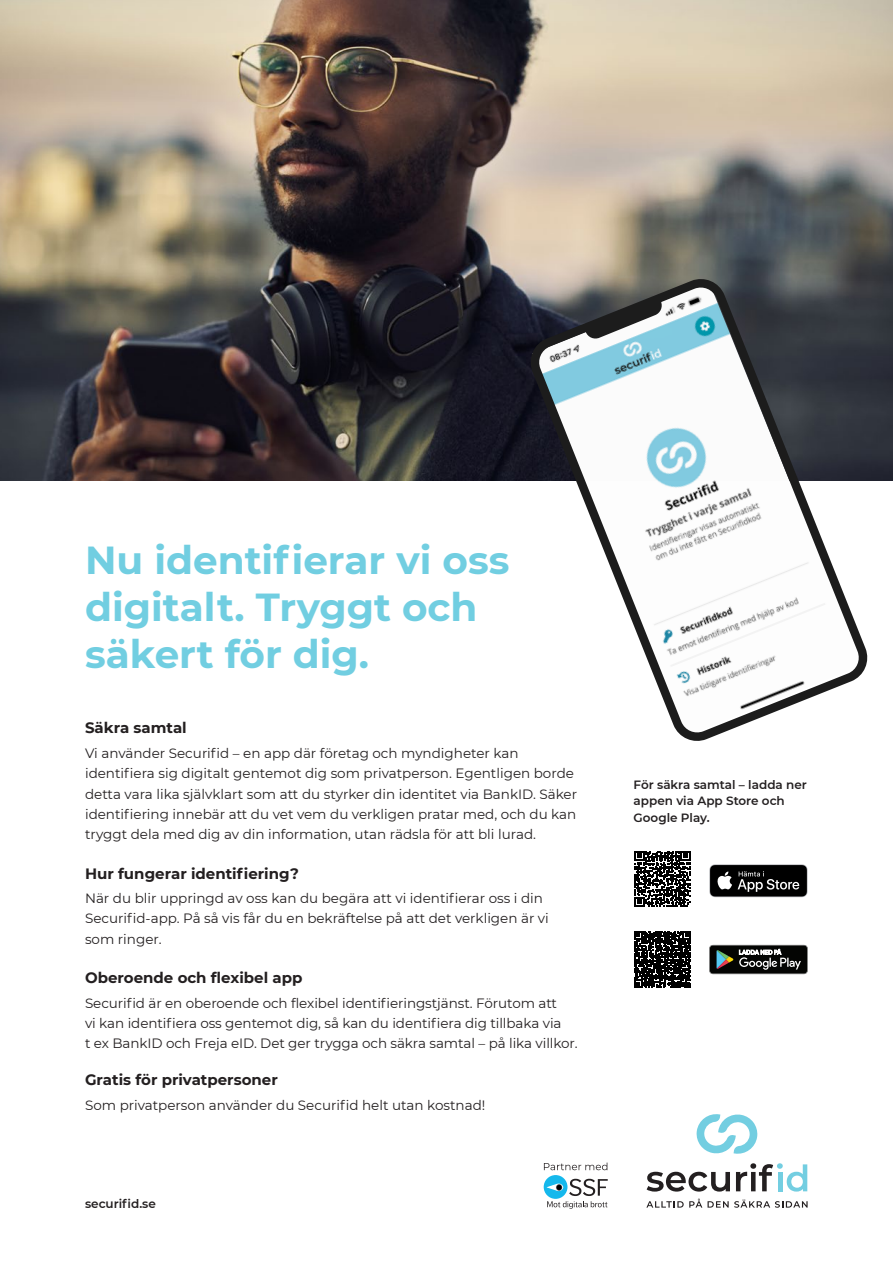
<style>
.page{position:relative;width:893px;height:1263px;background:#fff}
.page>*{position:absolute;margin:0;border:0;box-sizing:border-box;transform-origin:0 0}
.t1{font:700 39px/46.8px "Montserrat";color:#71cee1}
.Mellanrubbe{font:700 15px "Montserrat";color:#231f20}
.t2{font:13.5px/20.2px "Montserrat";color:#231f20}
.t3{font:600 12px/16.5px "Montserrat";color:#231f20}
</style>
<div class="page">
<img style="left:0;top:0;width:893px;height:480px">
<svg style="left:696px;top:1114px;width:62px;height:40px"></svg>
<svg style="left:647px;top:1172px;width:83px;height:19px"></svg>
<svg style="left:736px;top:1163px;width:71px;height:28px"></svg>
<svg style="left:646px;top:1198px;width:162px;height:10px"></svg>
<svg style="left:544px;top:1162px;width:63px;height:8px"></svg>
<div style="left:544px;top:1175px;width:23px;height:24px;background:#15b8ec;border-radius:50%"></div>
<svg style="left:546px;top:1179px;width:62px;height:30px"></svg>
<svg style="left:709px;top:864px;width:99px;height:33px;background:#313131"></svg>
<svg style="left:709px;top:945px;width:99px;height:29px;background:#373a37"></svg>
<svg style="left:635px;top:851px;width:55px;height:55px"></svg>
<svg style="left:634px;top:931px;width:57px;height:57px;background:#252525"></svg>
<svg style="left:521px;top:269px;width:356px;height:472px"></svg>
<svg style="left:585px;top:300px;width:78px;height:40px"></svg>
<p class="t1" style="left:85px;top:535px;width:426px">Nu identifierar vi oss digitalt. Tryggt och säkert för dig.</p>
<p class="Mellanrubbe" style="left:85px;top:717px;width:103px">Säkra samtal</p>
<p class="t2" style="left:85px;top:743px;width:494px">Vi använder Securifid – en app där företag och myndigheter kan identifiera sig digitalt gentemot dig som privatperson. Egentligen borde detta vara lika självklart som att du styrker din identitet via BankID. Säker identifiering innebär att du vet vem du verkligen pratar med, och du kan tryggt dela med dig av din information, utan rädsla för att bli lurad.</p>
<p class="Mellanrubbe" style="left:85px;top:862px;width:215px">Hur fungerar identifiering?</p>
<p class="t2" style="left:85px;top:888px;width:465px">När du blir uppringd av oss kan du begära att vi identifierar oss i din<br>Securifid-app. På så vis får du en bekräftelse på att det verkligen är vi som ringer.</p>
<p class="Mellanrubbe" style="left:85px;top:967px;width:219px">Oberoende och flexibel app</p>
<p class="t2" style="left:85px;top:992px;width:494px">Securifid är en oberoende och flexibel identifieringstjänst. Förutom att<br>vi kan identifiera oss gentemot dig, så kan du identifiera dig tillbaka via<br>t ex BankID och Freja eID. Det ger trygga och säkra samtal – på lika villkor.</p>
<p class="Mellanrubbe" style="left:85px;top:1069px;width:194px">Gratis för privatpersoner</p>
<p class="t2" style="left:85px;top:1094px;width:402px">Som privatperson använder du Securifid helt utan kostnad!</p>
<p class="t3" style="left:85px;top:1195px;width:72px">securifid.se</p>
<p class="t3" style="left:634px;top:776px;width:175px">För säkra samtal – ladda ner appen via App Store och<br>Google Play.</p>
</div>
